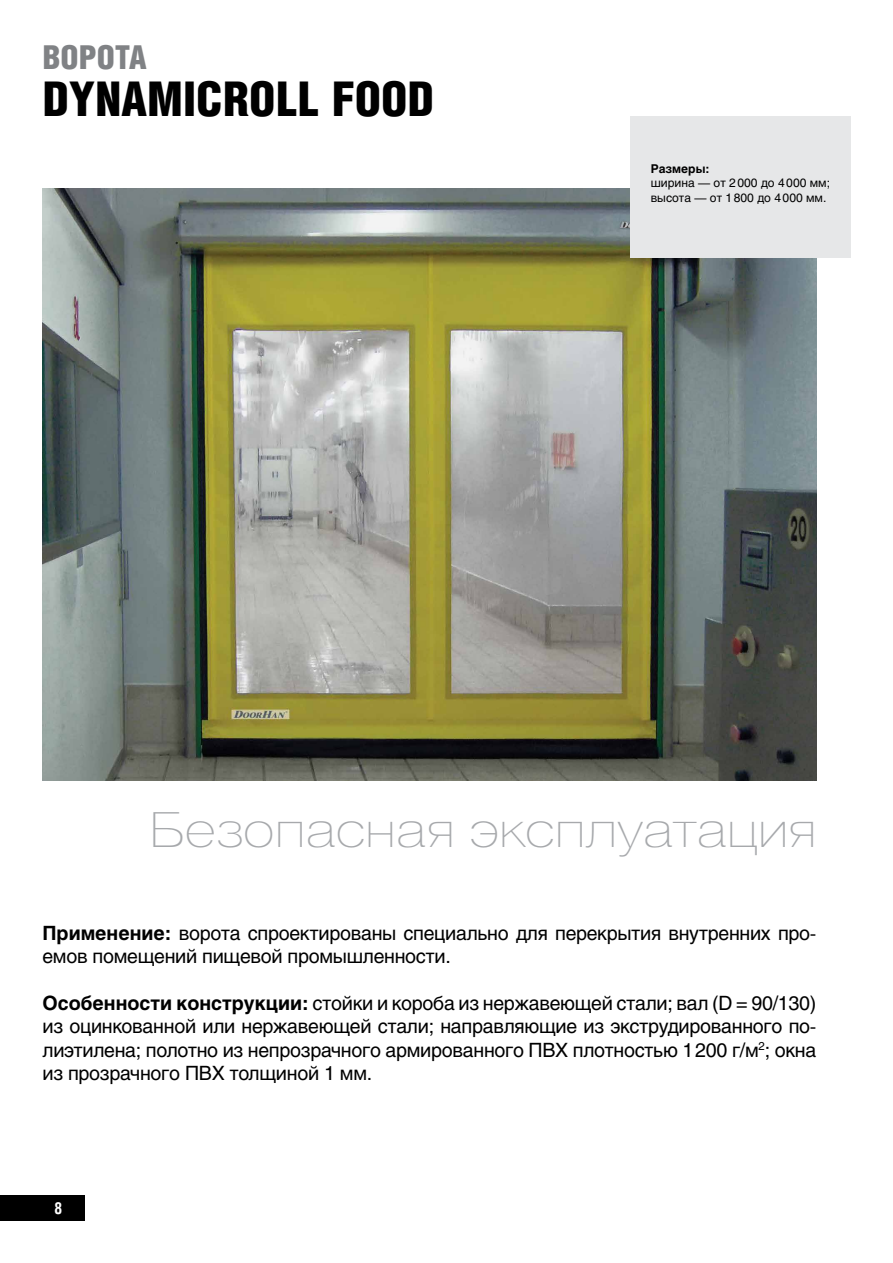
<style>
.page{position:relative;width:893px;height:1263px;background:#fff}
.page>*{position:absolute;margin:0;border:0;box-sizing:border-box;transform-origin:0 0}
.t1{font:100 48px "Helios Ext";letter-spacing:-.005em;color:#a7a9ac}
.t2{font:900 48px "Helios Cond";color:#000}
.t3{font:900 33px "Helios Cond";color:#808285}
.t4{font:19.5px/23.4px "Helios";letter-spacing:-.015em;color:#000}
.t5{font:700 16.5px "Helios Cond";color:#fff}
.t6{font:12px/14.4px "Helios";color:#000}
.t7{font:700 12px "Helios";color:#000}
.s1{font-weight:700}
</style>
<div class="page">
<div style="left:0;top:1194px;width:85px;height:26px;background:#000"></div>
<img style="left:43px;top:189px;width:773px;height:591px">
<div style="left:630px;top:116px;width:220px;height:141px;background:#e6e7e8"></div>
<h2 class="t3" style="left:42px;top:39px;width:106px">ВОРОТА</h2>
<h1 class="t2" style="left:42px;top:71px;width:389px">DYNAMICROLL FOOD</h1>
<p class="t7" style="left:651px;top:162px;width:60px">Размеры:</p>
<p class="t6" style="left:651px;top:176px;width:181px">ширина — от 2000 до 4000 мм; высота — от 1800 до 4000 мм.</p>
<h1 class="t1" style="left:149px;top:799px;width:669px">Безопасная эксплуатация</h1>
<p class="t4" style="left:43px;top:921px;width:775px"><span class="s1">Применение:</span> ворота спроектированы специально для перекрытия внутренних про&shy;емов помещений пищевой промышленности.</p>
<p class="t4" style="left:43px;top:991px;width:775px;text-align:justify"><span class="s1">Особенности конструкции:</span> стойки и короба из нержавеющей стали; вал (D = 90/130) из оцинкованной или нержавеющей стали; направляющие из экструдированного по&shy;лиэтилена; полотно из непрозрачного армированного ПВХ плотностью 1200 г/м<sup>2</sup>; окна из прозрачного ПВХ толщиной 1 мм.</p>
<p class="t5" style="left:54px;top:1198px;width:10px">8</p>
</div>
